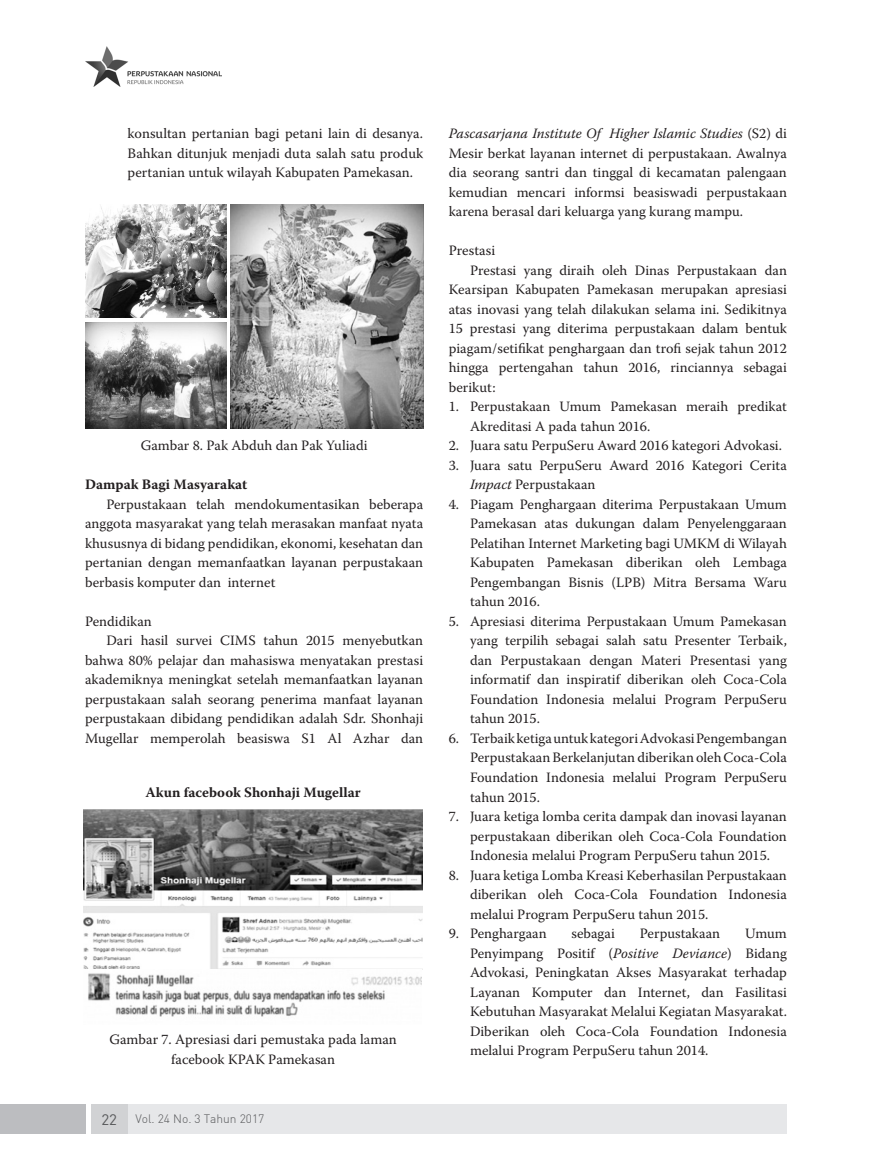
<style>
.page{position:relative;width:872px;height:1170px;background:#fff}
.page>*{position:absolute;margin:0;border:0;box-sizing:border-box;transform-origin:0 0}
.List_Paragraph{font:14.25px/19.5px "Warnock Pro";color:#231f20;text-align:justify}
.KTI_Sub{font:700 14.25px "Warnock Pro";color:#231f20}
.KTI_Sub-2{font:14.25px "Warnock Pro";color:#231f20}
.KTI_Sub_B1{font:14.25px "Warnock Pro";color:#231f20}
.t1{font:300 12px "DIN";color:#57585a}
.s1{font-weight:400;font-size:15px}
.s2{font-style:italic}
</style>
<div class="page">
<div style="left:91px;top:1103px;width:696px;height:30px;background:#e6e7e9"></div>
<div style="left:91px;top:1103px;width:37px;height:30px;background:#d1d2d4"></div>
<div style="left:0;top:1103px;width:85px;height:30px;background:#bcbdc0"></div>
<img style="left:85px;top:46px;width:136px;height:41px">
<img style="left:85px;top:322px;width:141px;height:106px">
<img style="left:85px;top:205px;width:141px;height:113px">
<img style="left:230px;top:205px;width:194px;height:223px">
<img style="left:84px;top:809px;width:338px;height:208px">
<p class="List_Paragraph" style="left:128px;top:123px;width:297px">konsultan pertanian bagi petani lain di desanya.<br>Bahkan ditunjuk menjadi duta salah satu produk pertanian untuk wilayah Kabupaten Pamekasan.</p>
<p class="KTI_Sub-2" style="left:141px;top:437px;width:228px">Gambar 8. Pak Abduh dan Pak Yuliadi</p>
<p class="KTI_Sub" style="left:85px;top:476px;width:164px">Dampak Bagi Masyarakat</p>
<p class="List_Paragraph" style="left:85px;top:494px;width:340px;text-indent:21px">Perpustakaan telah mendokumentasikan beberapa anggota masyarakat yang telah merasakan manfaat nyata khususnya di bidang pendidikan, ekonomi, kesehatan dan pertanian dengan memanfaatkan layanan perpustakaan berbasis komputer dan internet</p>
<p class="KTI_Sub_B1" style="left:85px;top:612px;width:68px">Pendidikan</p>
<p class="List_Paragraph" style="left:85px;top:630px;width:340px;text-indent:21px">Dari hasil survei CIMS tahun 2015 menyebutkan bahwa 80% pelajar dan mahasiswa menyatakan prestasi akademiknya meningkat setelah memanfaatkan layanan perpustakaan salah seorang penerima manfaat layanan perpustakaan dibidang pendidikan adalah Sdr. Shonhaji Mugellar memperolah beasiswa S1 Al Azhar dan</p>
<p class="KTI_Sub" style="left:146px;top:783px;width:217px">Akun facebook Shonhaji Mugellar</p>
<p class="List_Paragraph" style="left:109px;top:1029px;width:289px;text-align:center">Gambar 7. Apresiasi dari pemustaka pada laman facebook KPAK Pamekasan</p>
<p class="t1" style="left:101px;top:1111px;width:164px"><span class="s1">22</span> Vol. 24 No. 3 Tahun 2017</p>
<p class="List_Paragraph" style="left:449px;top:123px;width:340px"><span class="s2">Pascasarjana Institute Of Higher Islamic Studies</span> (S2) di Mesir berkat layanan internet di perpustakaan. Awalnya dia seorang santri dan tinggal di kecamatan palengaan kemudian mencari informsi beasiswadi perpustakaan karena berasal dari keluarga yang kurang mampu.</p>
<p class="KTI_Sub-2" style="left:449px;top:242px;width:48px">Prestasi</p>
<p class="List_Paragraph" style="left:449px;top:260px;width:340px;text-indent:21px">Prestasi yang diraih oleh Dinas Perpustakaan dan Kearsipan Kabupaten Pamekasan merupakan apresiasi atas inovasi yang telah dilakukan selama ini. Sedikitnya 15 prestasi yang diterima perpustakaan dalam bentuk piagam/setifikat penghargaan dan trofi sejak tahun 2012 hingga pertengahan tahun 2016, rinciannya sebagai berikut:</p>
<p class="List_Paragraph" style="left:470px;top:396px;width:318px;text-indent:-21px">1. Perpustakaan Umum Pamekasan meraih predikat<br>Akreditasi A pada tahun 2016.</p>
<p class="List_Paragraph" style="left:449px;top:435px;width:335px">2. Juara satu PerpuSeru Award 2016 kategori Advokasi.</p>
<p class="List_Paragraph" style="left:470px;top:455px;width:318px;text-indent:-21px">3. Juara satu PerpuSeru Award 2016 Kategori Cerita<br><span class="s2">Impact</span> Perpustakaan</p>
<p class="List_Paragraph" style="left:470px;top:494px;width:318px;text-indent:-21px">4. Piagam Penghargaan diterima Perpustakaan Umum Pamekasan atas dukungan dalam Penyelenggaraan Pelatihan Internet Marketing bagi UMKM di Wilayah Kabupaten Pamekasan diberikan oleh Lembaga Pengembangan Bisnis (LPB) Mitra Bersama Waru tahun 2016.</p>
<p class="List_Paragraph" style="left:470px;top:611px;width:318px;text-indent:-21px">5. Apresiasi diterima Perpustakaan Umum Pamekasan yang terpilih sebagai salah satu Presenter Terbaik, dan Perpustakaan dengan Materi Presentasi yang informatif dan inspiratif diberikan oleh Coca-Cola Foundation Indonesia melalui Program PerpuSeru tahun 2015.</p>
<p class="List_Paragraph" style="left:470px;top:728px;width:318px;text-indent:-21px">6. Terbaik ketiga untuk kategori Advokasi Pengembangan Perpustakaan Berkelanjutan diberikan oleh Coca-Cola Foundation Indonesia melalui Program PerpuSeru tahun 2015.</p>
<p class="List_Paragraph" style="left:470px;top:806px;width:318px;text-indent:-21px">7. Juara ketiga lomba cerita dampak dan inovasi layanan perpustakaan diberikan oleh Coca-Cola Foundation Indonesia melalui Program PerpuSeru tahun 2015.</p>
<p class="List_Paragraph" style="left:470px;top:864px;width:318px;text-indent:-21px">8. Juara ketiga Lomba Kreasi Keberhasilan Perpustakaan diberikan oleh Coca-Cola Foundation Indonesia melalui Program PerpuSeru tahun 2015.</p>
<p class="List_Paragraph" style="left:449px;top:923px;width:99px">9. Penghargaan</p>
<p class="List_Paragraph" style="left:571px;top:923px;width:45px">sebagai</p>
<p class="List_Paragraph" style="left:640px;top:923px;width:82px">Perpustakaan</p>
<p class="List_Paragraph" style="left:470px;top:923px;width:318px;text-indent:275px">Umum Penyimpang Positif (<span class="s2">Positive Deviance</span>) Bidang Advokasi, Peningkatan Akses Masyarakat terhadap Layanan Komputer dan Internet, dan Fasilitasi Kebutuhan Masyarakat Melalui Kegiatan Masyarakat.<br>Diberikan oleh Coca-Cola Foundation Indonesia melalui Program PerpuSeru tahun 2014.</p>
</div>
